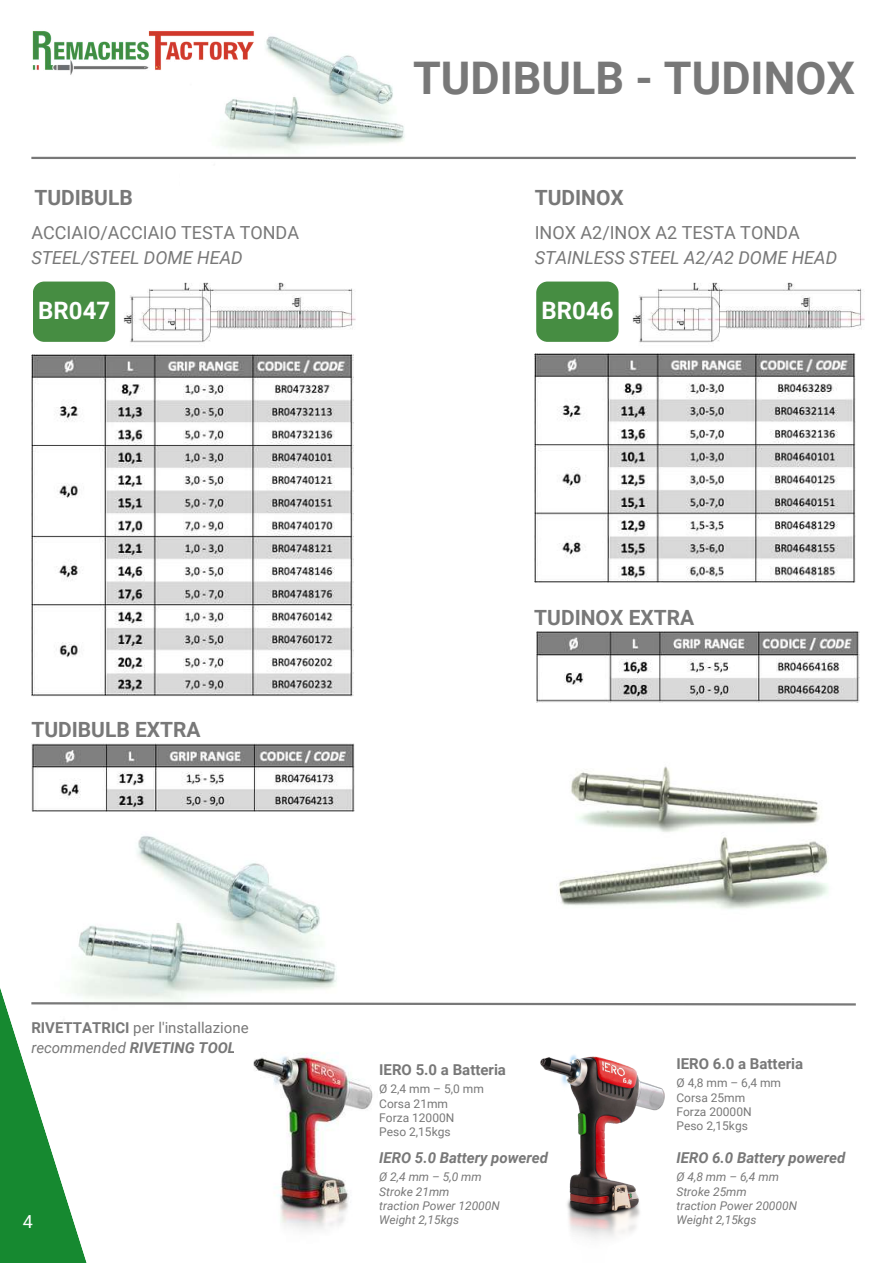
<style>
.page{position:relative;width:893px;height:1264px;background:#fff}
.page>*{position:absolute;margin:0;border:0;box-sizing:border-box;transform-origin:0 0}
.t1{font:700 45px "Roboto";color:#787878}
.t2{font:700 24px "Roboto";color:#fff}
.t3{font:700 21px "Roboto";color:#787878}
.t4{font:18px "Roboto";color:#787878}
.t5{font:italic 18px "Roboto";color:#787878}
.t6{font:18px "Roboto";color:#fefefe}
.t7{font:15px/20.2px "Roboto";color:#787878}
.t8{font:italic 700 15px "Roboto";color:#787878}
.t9{font:700 15px "Roboto";color:#787878}
.t10{font:italic 12px/14.2px "Roboto";color:#787878}
.t11{font:12px/14.2px "Roboto";color:#787878}
.s1{font-weight:700}
.s2{font-style:italic}
.s3{font-weight:700;font-style:italic}
</style>
<div class="page">
<img style="left:179px;top:36px;width:240px;height:121px">
<img style="left:32px;top:31px;width:223px;height:46px">
<hr style="left:31px;top:157px;width:824px;height:2px;background:#787878">
<div style="left:33px;top:281px;width:82px;height:61px;background:#468d42;border-radius:11px"></div>
<img style="left:123px;top:282px;width:233px;height:61px">
<img style="left:38px;top:808px;width:317px;height:121px">
<img style="left:31px;top:355px;width:322px;height:341px">
<img style="left:31px;top:743px;width:323px;height:68px">
<div style="left:536px;top:281px;width:82px;height:61px;background:#468d42;border-radius:11px"></div>
<img style="left:534px;top:353px;width:321px;height:230px">
<img style="left:536px;top:631px;width:322px;height:71px">
<svg style="left:0;top:929px;width:856px;height:333px"></svg>
<img style="left:443px;top:975px;width:317px;height:287px">
<img style="left:537px;top:766px;width:316px;height:186px">
<img style="left:234px;top:1039px;width:145px;height:203px">
<img style="left:632px;top:282px;width:233px;height:61px">
<h3 class="t3" style="left:34px;top:186px;width:100px">TUDIBULB</h3>
<h3 class="t4" style="left:31px;top:222px;width:269px">ACCIAIO/ACCIAIO TESTA TONDA</h3>
<h3 class="t5" style="left:31px;top:247px;width:213px">STEEL/STEEL DOME HEAD</h3>
<h2 class="t2" style="left:38px;top:297px;width:73px">BR047</h2>
<h1 class="t1" style="left:413px;top:52px;width:443px">TUDIBULB - TUDINOX</h1>
<h3 class="t3" style="left:534px;top:186px;width:91px">TUDINOX</h3>
<h3 class="t4" style="left:534px;top:222px;width:266px">INOX A2/INOX A2 TESTA TONDA</h3>
<h3 class="t5" style="left:534px;top:247px;width:304px">STAINLESS STEEL A2/A2 DOME HEAD</h3>
<h2 class="t2" style="left:541px;top:297px;width:73px">BR046</h2>
<h3 class="t3" style="left:31px;top:718px;width:171px">TUDIBULB EXTRA</h3>
<p class="t7" style="left:31px;top:1017px;width:219px"><span class="s1">RIVETTATRICI</span> per l'installazione <span class="s2">recommended</span> <span class="s3">RIVETING TOOLS</span></p>
<h3 class="t6" style="left:23px;top:1210px;width:12px">4</h3>
<h3 class="t3" style="left:534px;top:606px;width:161px">TUDINOX EXTRA</h3>
<p class="t9" style="left:379px;top:1060px;width:128px">IERO 5.0 a Batteria</p>
<p class="t11" style="left:379px;top:1081px;width:106px">Ø 2,4 mm – 5,0 mm<br>Corsa 21mm<br>Forza 12000N<br>Peso 2,15kgs</p>
<p class="t8" style="left:379px;top:1148px;width:170px">IERO 5.0 Battery powered</p>
<p class="t10" style="left:379px;top:1169px;width:122px">Ø 2,4 mm – 5,0 mm<br>Stroke 21mm<br>traction Power 12000N<br>Weight 2,15kgs</p>
<p class="t9" style="left:676px;top:1054px;width:128px">IERO 6.0 a Batteria</p>
<p class="t11" style="left:676px;top:1075px;width:106px">Ø 4,8 mm – 6,4 mm<br>Corsa 25mm<br>Forza 20000N<br>Peso 2,15kgs</p>
<p class="t8" style="left:676px;top:1148px;width:170px">IERO 6.0 Battery powered</p>
<p class="t10" style="left:676px;top:1169px;width:122px">Ø 4,8 mm – 6,4 mm<br>Stroke 25mm<br>traction Power 20000N<br>Weight 2,15kgs</p>
</div>
